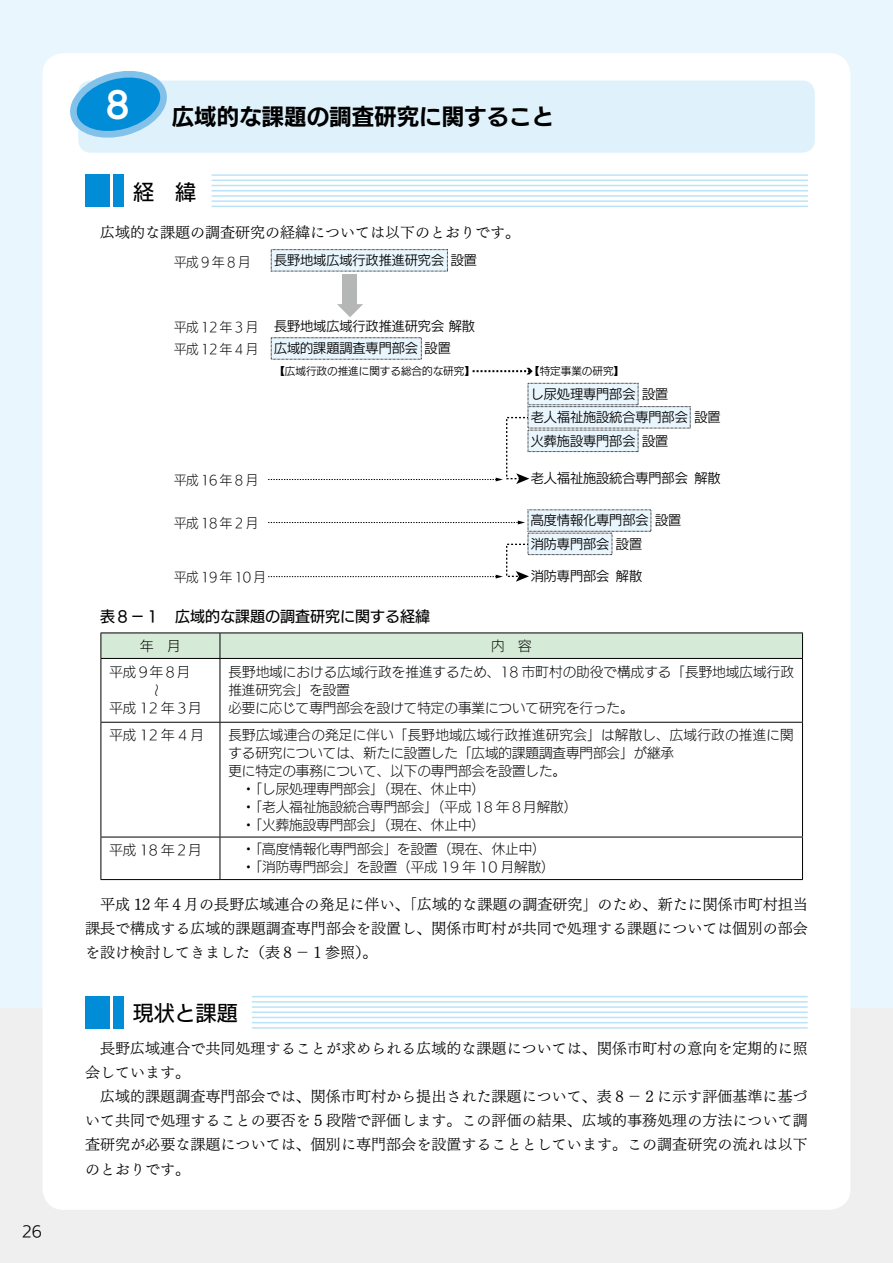
<style>
.page{position:relative;width:893px;height:1263px;background:#fff}
.page>*{position:absolute;margin:0;border:0;box-sizing:border-box;transform-origin:0 0}
.t1{font:33.3px "UD Kakugo Large Pro B";color:#fff}
.t2{font:22.5px "UD Kakugo Large Pro B";color:#000}
.t3{font:21px "UD Kakugo Large Pro M";color:#000}
.t4{font:15px/24px "UD Mincho Pro L";letter-spacing:.005em;color:#000;text-align:justify}
.t5{font:15px "UD Kakugo Large Pro M";color:#000}
.t6{font:15px "UD Kakugo Large Pro R";color:#000}
.t7{font:13.5px/18px "UD Kakugo Large Pro L";color:#000}
.t8{font:13.5px "UD Kakugo Large Pro L";letter-spacing:.25em;color:#000}
.t9{font:13.2px/21.8px "UD Kakugo Large Pro L";letter-spacing:.2em;color:#000;scale:.95 1}
.t10{font:13.05px/23.2px "UD Kakugo Large Pro R";color:#000}
.t11{font:10.5px "UD Kakugo Large Pro R";color:#000}
</style>
<div class="page">
<div style="left:0;top:1003px;width:893px;height:260px;background:#efefef"></div>
<div style="left:0;top:0;width:893px;height:1007px;background:#eaf6fd"></div>
<div style="left:43px;top:53px;width:807px;height:1157px;background:#fff;border-radius:21px"></div>
<div style="left:78px;top:80px;width:737px;height:73px;background:#dff2fc;border-radius:13px"></div>
<hr style="left:101px;top:632px;width:119px;height:1px;background:#000">
<hr style="left:220px;top:632px;width:583px;height:1px;background:#000">
<svg style="left:101px;top:633px;width:702px;height:25px;background:#d0e4d2"></svg>
<hr style="left:101px;top:658px;width:119px;height:1px;background:#000">
<hr style="left:101px;top:659px;width:1px;height:63px;background:#000">
<hr style="left:220px;top:658px;width:583px;height:1px;background:#000">
<hr style="left:220px;top:659px;width:1px;height:63px;background:#000">
<hr style="left:802px;top:659px;width:1px;height:63px;background:#000">
<hr style="left:101px;top:722px;width:119px;height:1px;background:#000">
<hr style="left:101px;top:723px;width:1px;height:114px;background:#000">
<hr style="left:220px;top:722px;width:583px;height:1px;background:#000">
<hr style="left:220px;top:723px;width:1px;height:114px;background:#000">
<hr style="left:802px;top:723px;width:1px;height:114px;background:#000">
<hr style="left:101px;top:837px;width:119px;height:1px;background:#000">
<hr style="left:101px;top:837px;width:1px;height:42px;background:#000">
<hr style="left:220px;top:837px;width:583px;height:1px;background:#000">
<hr style="left:220px;top:837px;width:1px;height:42px;background:#000">
<hr style="left:802px;top:837px;width:1px;height:42px;background:#000">
<hr style="left:101px;top:879px;width:119px;height:1px;background:#000">
<hr style="left:220px;top:879px;width:583px;height:1px;background:#000">
<div style="left:271px;top:250px;width:176px;height:21px;background:#eaf6fd"></div>
<div style="left:271px;top:338px;width:150px;height:21px;background:#eaf6fd"></div>
<div style="left:528px;top:383px;width:110px;height:22px;background:#eaf6fd"></div>
<div style="left:528px;top:430px;width:110px;height:22px;background:#eaf6fd"></div>
<div style="left:528px;top:407px;width:162px;height:21px;background:#eaf6fd"></div>
<div style="left:528px;top:510px;width:123px;height:21px;background:#eaf6fd"></div>
<div style="left:528px;top:533px;width:84px;height:22px;background:#eaf6fd"></div>
<div style="left:343px;top:274px;width:14px;height:33px;background:#b5b6b6"></div>
<svg style="left:337px;top:304px;width:26px;height:13px"></svg>
<svg style="left:473px;top:368px;width:60px;height:6px"></svg>
<svg style="left:268px;top:416px;width:262px;height:68px"></svg>
<svg style="left:268px;top:543px;width:262px;height:39px"></svg>
<svg style="left:268px;top:521px;width:257px;height:3px"></svg>
<svg style="left:70px;top:71px;width:97px;height:67px"></svg>
<hr style="left:212px;top:174px;width:596px;height:2px;background:#bae3f9">
<hr style="left:212px;top:180px;width:596px;height:1px;background:#bae3f9">
<hr style="left:212px;top:185px;width:596px;height:1px;background:#bae3f9">
<hr style="left:212px;top:190px;width:596px;height:1px;background:#bae3f9">
<hr style="left:212px;top:195px;width:596px;height:2px;background:#bae3f9">
<hr style="left:212px;top:200px;width:596px;height:2px;background:#bae3f9">
<hr style="left:212px;top:206px;width:596px;height:1px;background:#bae3f9">
<div style="left:86px;top:174px;width:24px;height:33px;background:#008cd6"></div>
<div style="left:114px;top:174px;width:10px;height:33px;background:#008cd6"></div>
<hr style="left:252px;top:996px;width:556px;height:1px;background:#bae3f9">
<hr style="left:252px;top:1001px;width:556px;height:1px;background:#bae3f9">
<hr style="left:252px;top:1006px;width:556px;height:2px;background:#bae3f9">
<hr style="left:252px;top:1011px;width:556px;height:2px;background:#bae3f9">
<hr style="left:252px;top:1017px;width:556px;height:1px;background:#bae3f9">
<hr style="left:252px;top:1022px;width:556px;height:1px;background:#bae3f9">
<hr style="left:252px;top:1027px;width:556px;height:2px;background:#bae3f9">
<div style="left:85px;top:996px;width:25px;height:33px;background:#008cd6"></div>
<div style="left:113px;top:996px;width:11px;height:33px;background:#008cd6"></div>
<p class="t6" style="left:22px;top:1219px;width:22px">26</p>
<h1 class="t1" style="left:106px;top:77px;width:25px">8</h1>
<h2 class="t2" style="left:172px;top:98px;width:384px">広域的な課題の調査研究に関すること</h2>
<h3 class="t3" style="left:133px;top:175px;width:65px">経　緯</h3>
<p class="t4" style="left:100px;top:220px;width:421px">広域的な課題の調査研究の経緯については以下のとおりです。</p>
<p class="t9" style="left:174px;top:250px;width:82px">平成9年8月</p>
<p class="t10" style="left:274px;top:248px;width:204px">長野地域広域行政推進研究会設置</p>
<p class="t9" style="left:174px;top:316px;width:90px">平成12年3月平成12年4月</p>
<p class="t9" style="left:174px;top:468px;width:90px">平成16年8月</p>
<p class="t9" style="left:174px;top:512px;width:90px">平成18年2月</p>
<p class="t9" style="left:174px;top:565px;width:98px">平成19年10月</p>
<p class="t10" style="left:274px;top:314px;width:202px">長野地域広域行政推進研究会 解散</p>
<p class="t11" style="left:274px;top:362px;width:202px">【広域行政の推進に関する総合的な研究】</p>
<p class="t11" style="left:529px;top:362px;width:97px">【特定事業の研究】</p>
<p class="t10" style="left:274px;top:336px;width:178px">広域的課題調査専門部会設置</p>
<p class="t10" style="left:531px;top:382px;width:139px">し尿処理専門部会設置</p>
<p class="t10" style="left:531px;top:429px;width:139px">火葬施設専門部会設置</p>
<p class="t10" style="left:531px;top:405px;width:191px">老人福祉施設統合専門部会設置</p>
<p class="t10" style="left:531px;top:466px;width:191px">老人福祉施設統合専門部会解散</p>
<p class="t10" style="left:531px;top:508px;width:152px">高度情報化専門部会設置消防専門部会設置</p>
<p class="t10" style="left:531px;top:564px;width:113px">消防専門部会解散</p>
<p class="t5" style="left:100px;top:604px;width:331px">表８－１　広域的な課題の調査研究に関する経緯</p>
<p class="t7" style="left:140px;top:636px;width:42px">年　月</p>
<p class="t7" style="left:491px;top:636px;width:42px">内　容</p>
<p class="t7" style="left:109px;top:663px;width:82px">平成９年８月</p>
<p class="t7" style="left:147px;top:697px;width:15px;rotate:-90deg">～</p>
<p class="t7" style="left:109px;top:699px;width:94px">平成 12 年３月</p>
<p class="t7" style="left:228px;top:663px;width:567px">長野地域における広域行政を推進するため、18 市町村の助役で構成する「長野地域広域行政推進研究会」を設置<br>必要に応じて専門部会を設けて特定の事業について研究を行った。</p>
<p class="t8" style="left:109px;top:725px;width:96px">平成12年4月</p>
<p class="t7" style="left:228px;top:725px;width:567px">長野広域連合の発足に伴い「長野地域広域行政推進研究会」は解散し、広域行政の推進に関する研究については、新たに設置した「広域的課題調査専門部会」が継承<br>更に特定の事務について、以下の専門部会を設置した。<br>　・「し尿処理専門部会」（現在、休止中）<br>　・「老人福祉施設統合専門部会」（平成 18 年８月解散）<br>　・「火葬施設専門部会」（現在、休止中）</p>
<p class="t7" style="left:109px;top:841px;width:94px">平成 18 年２月</p>
<p class="t7" style="left:228px;top:840px;width:328px">　・「高度情報化専門部会」を設置（現在、休止中）　・「消防専門部会」を設置（平成 19 年 10 月解散）</p>
<p class="t4" style="left:85px;top:892px;width:724px;text-indent:15px">平成 12 年４月の長野広域連合の発足に伴い、「広域的な課題の調査研究」のため、新たに関係市町村担当課長で構成する広域的課題調査専門部会を設置し、関係市町村が共同で処理する課題については個別の部会を設け検討してきました（表８－１参照）。</p>
<h3 class="t3" style="left:133px;top:996px;width:106px">現状と課題</h3>
<p class="t4" style="left:85px;top:1036px;width:724px;text-indent:15px">長野広域連合で共同処理することが求められる広域的な課題については、関係市町村の意向を定期的に照会しています。</p>
<p class="t4" style="left:85px;top:1084px;width:724px;text-indent:15px">広域的課題調査専門部会では、関係市町村から提出された課題について、表８－２に示す評価基準に基づいて共同で処理することの要否を５段階で評価します。この評価の結果、広域的事務処理の方法について調査研究が必要な課題については、個別に専門部会を設置することとしています。この調査研究の流れは以下のとおりです。</p>
</div>
